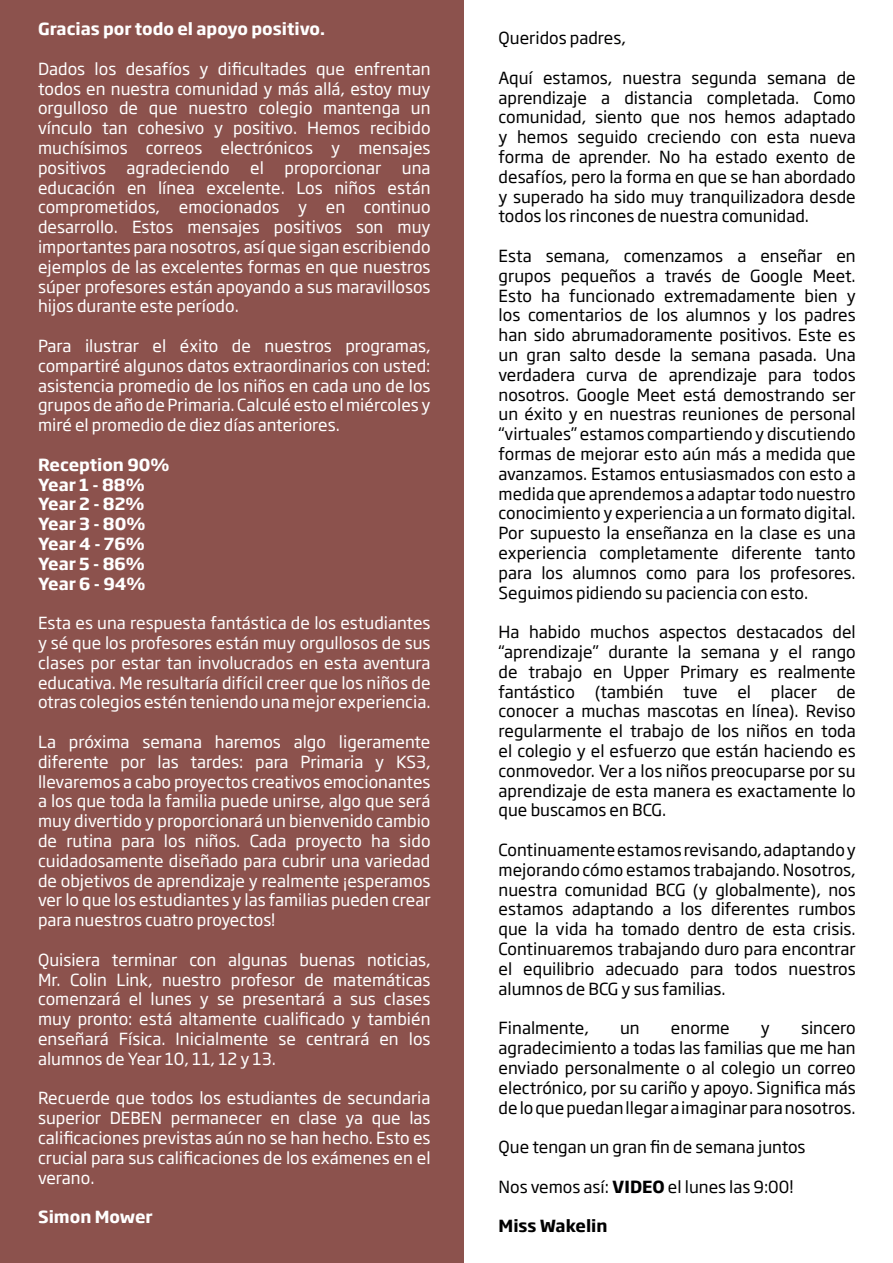
<style>
.page{position:relative;width:893px;height:1263px;background:#fff}
.page>*{position:absolute;margin:0;border:0;box-sizing:border-box;transform-origin:0 0}
.t1{font:700 25.5px "Soho Gothic Pro";color:#231f20}
.t2{font:16.5px/19.8px "Soho Gothic Pro";color:#000001;text-align:justify}
.t3{font:16.5px/19.8px "Soho Gothic Pro";color:#fff;text-align:justify}
.t4{font:700 16.5px "Soho Gothic Pro";color:#fff}
.t5{font:700 16.5px "Soho Gothic Pro";color:#000001}
.s1{font-weight:700}
</style>
<div class="page">
<div style="left:0;top:0;width:463px;height:1263px;background:#8c524d"></div>
<p class="t4" style="left:38px;top:16px;width:289px">Gracias por todo el apoyo positivo.</p>
<p class="t3" style="left:38px;top:58px;width:394px">Dados los desafíos y dificultades que enfrentan todos en nuestra comunidad y más allá, estoy muy orgulloso de que nuestro colegio mantenga un vínculo tan cohesivo y positivo. Hemos recibido muchísimos correos electrónicos y mensajes positivos agradeciendo el proporcionar una educación en línea excelente. Los niños están comprometidos, emocionados y en continuo desarrollo. Estos mensajes positivos son muy importantes para nosotros, así que sigan escribiendo ejemplos de las excelentes formas en que nuestros súper profesores están apoyando a sus maravillosos hijos durante este período.</p>
<p class="t3" style="left:38px;top:335px;width:394px">Para ilustrar el éxito de nuestros programas, compartiré algunos datos extraordinarios con usted: asistencia promedio de los niños en cada uno de los grupos de año de Primaria. Calculé esto el miércoles y miré el promedio de diez días anteriores.</p>
<p class="t4" style="left:38px;top:452px;width:133px">Reception 90%</p>
<p class="t4" style="left:38px;top:471px;width:108px">Year 1 - 88%</p>
<p class="t4" style="left:38px;top:491px;width:108px">Year 2 - 82%</p>
<p class="t4" style="left:38px;top:511px;width:109px">Year 3 - 80%</p>
<p class="t4" style="left:38px;top:531px;width:108px">Year 4 - 76%</p>
<p class="t4" style="left:38px;top:551px;width:108px">Year 5 - 86%</p>
<p class="t4" style="left:38px;top:570px;width:109px">Year 6 - 94%</p>
<p class="t3" style="left:38px;top:612px;width:394px">Esta es una respuesta fantástica de los estudiantes y sé que los profesores están muy orgullosos de sus clases por estar tan involucrados en esta aventura educativa. Me resultaría difícil creer que los niños de otras colegios estén teniendo una mejor experiencia.</p>
<p class="t3" style="left:38px;top:731px;width:394px">La próxima semana haremos algo ligeramente diferente por las tardes: para Primaria y KS3, llevaremos a cabo proyectos creativos emocionantes a los que toda la familia puede unirse, algo que será muy divertido y proporcionará un bienvenido cambio de rutina para los niños. Cada proyecto ha sido cuidadosamente diseñado para cubrir una variedad de objetivos de aprendizaje y realmente ¡esperamos ver lo que los estudiantes y las familias pueden crear para nuestros cuatro proyectos!</p>
<p class="t3" style="left:38px;top:949px;width:394px">Quisiera terminar con algunas buenas noticias, Mr. Colin Link, nuestro profesor de matemáticas comenzará el lunes y se presentará a sus clases muy pronto: está altamente cualificado y también enseñará Física. Inicialmente se centrará en los alumnos de Year 10, 11, 12 y 13.</p>
<p class="t3" style="left:38px;top:1087px;width:394px">Recuerde que todos los estudiantes de secundaria superior DEBEN permanecer en clase ya que las calificaciones previstas aún no se han hecho. Esto es crucial para sus calificaciones de los exámenes en el verano.</p>
<p class="t4" style="left:38px;top:1204px;width:116px">Simon Mower</p>
<p class="t2" style="left:499px;top:27px;width:129px">Queridos padres,</p>
<p class="t2" style="left:499px;top:67px;width:359px">Aquí estamos, nuestra segunda semana de aprendizaje a distancia completada. Como comunidad, siento que nos hemos adaptado y hemos seguido creciendo con esta nueva forma de aprender. No ha estado exento de desafíos, pero la forma en que se han abordado y superado ha sido muy tranquilizadora desde todos los rincones de nuestra comunidad.</p>
<p class="t2" style="left:499px;top:245px;width:359px">Esta semana, comenzamos a enseñar en grupos pequeños a través de Google Meet.<br>Esto ha funcionado extremadamente bien y los comentarios de los alumnos y los padres han sido abrumadoramente positivos. Este es un gran salto desde la semana pasada. Una verdadera curva de aprendizaje para todos nosotros. Google Meet está demostrando ser un éxito y en nuestras reuniones de personal “virtuales” estamos compartiendo y discutiendo formas de mejorar esto aún más a medida que avanzamos. Estamos entusiasmados con esto a medida que aprendemos a adaptar todo nuestro conocimiento y experiencia a un formato digital.<br>Por supuesto la enseñanza en la clase es una experiencia completamente diferente tanto para los alumnos como para los profesores.<br>Seguimos pidiendo su paciencia con esto.</p>
<p class="t2" style="left:499px;top:621px;width:359px">Ha habido muchos aspectos destacados del “aprendizaje” durante la semana y el rango de trabajo en Upper Primary es realmente fantástico (también tuve el placer de conocer a muchas mascotas en línea). Reviso regularmente el trabajo de los niños en toda el colegio y el esfuerzo que están haciendo es conmovedor. Ver a los niños preocuparse por su aprendizaje de esta manera es exactamente lo que buscamos en BCG.</p>
<p class="t2" style="left:499px;top:839px;width:359px">Continuamente estamos revisando, adaptando y mejorando cómo estamos trabajando. Nosotros, nuestra comunidad BCG (y globalmente), nos estamos adaptando a los diferentes rumbos que la vida ha tomado dentro de esta crisis.<br>Continuaremos trabajando duro para encontrar el equilibrio adecuado para todos nuestros alumnos de BCG y sus familias.</p>
<p class="t2" style="left:499px;top:1017px;width:92px">Finalmente,</p>
<p class="t2" style="left:620px;top:1017px;width:21px">un</p>
<p class="t2" style="left:671px;top:1017px;width:60px">enorme</p>
<p class="t2" style="left:761px;top:1017px;width:11px">y</p>
<p class="t2" style="left:499px;top:1017px;width:359px;text-indent:302px">sincero agradecimiento a todas las familias que me han enviado personalmente o al colegio un correo electrónico, por su cariño y apoyo. Significa más de lo que puedan llegar a imaginar para nosotros.</p>
<p class="t2" style="left:499px;top:1136px;width:308px">Que tengan un gran fin de semana juntos</p>
<p class="t2" style="left:499px;top:1176px;width:296px">Nos vemos así: <span class="s1">VIDEO</span> el lunes las 9:00!</p>
<p class="t5" style="left:499px;top:1213px;width:110px">Miss Wakelin</p>
<h1 class="t1" style="left:419px;top:1157px;width:422px">https://youtu.be/6xZNQA4i32A</h1>
</div>
